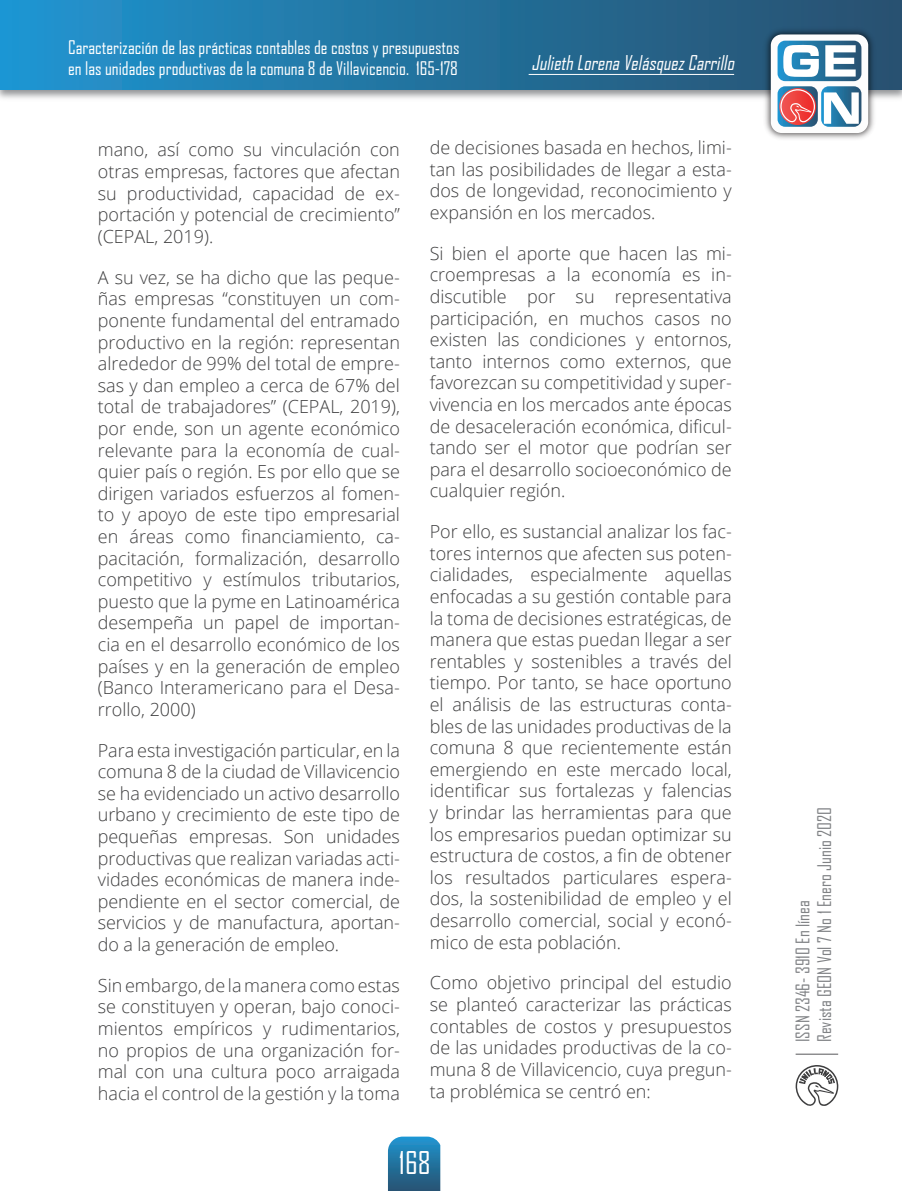
<style>
.page{position:relative;width:902px;height:1191px;background:#fff}
.page>*{position:absolute;margin:0;border:0;box-sizing:border-box;transform-origin:0 0}
.t1{font:30px "Agency FB";color:#fff}
.t2{font:italic 19.5px "Agency FB";color:#fff}
.Cuerpo_de_Texto{font:300 18px/21.6px "Open Sans";color:#3e3e3f;text-align:justify}
.t3{font:18px/21.6px "Agency FB";color:#fff}
.t4{font:18px/21.6px "Agency FB";color:#808285}
</style>
<div class="page">
<img style="left:0;top:0;width:715px;height:99px">
<svg style="left:1px;top:0;width:714px;height:89px;background:#2278a7"></svg>
<img style="left:715px;top:0;width:186px;height:139px">
<div style="left:770px;top:34px;width:98px;height:99px;background:#fdfdfd;border-radius:11px"></div>
<svg style="left:777px;top:41px;width:84px;height:86px"></svg>
<svg style="left:388px;top:1136px;width:52px;height:55px;background:#2b77a2"></svg>
<hr style="left:528px;top:74px;width:206px;height:1px;background:#fff">
<hr style="left:795px;top:1053px;width:43px;height:1px;background:#57585a">
<svg style="left:795px;top:1065px;width:43px;height:41px"></svg>
<p class="t3" style="left:68px;top:36px;width:393px">Caracterización de las prácticas contables de costos y presupuestos en las unidades productivas de la comuna 8 de Villavicencio. 165-178</p>
<p class="t2" style="left:531px;top:51px;width:208px">JuliethLorenaVelásquezCarrillo</p>
<p class="Cuerpo_de_Texto" style="left:98px;top:139px;width:303px">mano, así como su vinculación con otras empresas, factores que afectan su productividad, capacidad de ex&shy;portación y potencial de crecimiento” (CEPAL, 2019).</p>
<p class="Cuerpo_de_Texto" style="left:98px;top:266px;width:303px">A su vez, se ha dicho que las peque&shy;ñas empresas “constituyen un com&shy;ponente fundamental del entramado productivo en la región: representan alrededor de 99% del total de empre&shy;sas y dan empleo a cerca de 67% del total de trabajadores” (CEPAL, 2019), por ende, son un agente económico relevante para la economía de cual&shy;quier país o región. Es por ello que se dirigen variados esfuerzos al fomen&shy;to y apoyo de este tipo empresarial en áreas como financiamiento, ca&shy;pacitación, formalización, desarrollo competitivo y estímulos tributarios, puesto que la pyme en Latinoamérica desempeña un papel de importan&shy;cia en el desarrollo económico de los países y en la generación de empleo (Banco Interamericano para el Desa&shy;rrollo, 2000)</p>
<p class="Cuerpo_de_Texto" style="left:98px;top:738px;width:303px">Para esta investigación particular, en la comuna 8 de la ciudad de Villavicencio se ha evidenciado un activo desarrollo urbano y crecimiento de este tipo de pequeñas empresas. Son unidades productivas que realizan variadas acti&shy;vidades económicas de manera inde&shy;pendiente en el sector comercial, de servicios y de manufactura, aportan&shy;do a la generación de empleo.</p>
<p class="Cuerpo_de_Texto" style="left:98px;top:974px;width:303px">Sin embargo, de la manera como estas se constituyen y operan, bajo conoci&shy;mientos empíricos y rudimentarios, no propios de una organización for&shy;mal con una cultura poco arraigada hacia el control de la gestión y la toma</p>
<p class="Cuerpo_de_Texto" style="left:429px;top:136px;width:303px">de decisiones basada en hechos, limi&shy;tan las posibilidades de llegar a esta&shy;dos de longevidad, reconocimiento y expansión en los mercados.</p>
<p class="Cuerpo_de_Texto" style="left:429px;top:242px;width:303px">Si bien el aporte que hacen las mi&shy;croempresas a la economía es in&shy;discutible por su representativa participación, en muchos casos no existen las condiciones y entornos, tanto internos como externos, que favorezcan su competitividad y super&shy;vivencia en los mercados ante épocas de desaceleración económica, dificul&shy;tando ser el motor que podrían ser para el desarrollo socioeconómico de cualquier región.</p>
<p class="Cuerpo_de_Texto" style="left:429px;top:520px;width:303px">Por ello, es sustancial analizar los fac&shy;tores internos que afecten sus poten&shy;cialidades, especialmente aquellas enfocadas a su gestión contable para la toma de decisiones estratégicas, de manera que estas puedan llegar a ser rentables y sostenibles a través del tiempo. Por tanto, se hace oportuno el análisis de las estructuras conta&shy;bles de las unidades productivas de la comuna 8 que recientemente están emergiendo en este mercado local, identificar sus fortalezas y falencias y brindar las herramientas para que los empresarios puedan optimizar su estructura de costos, a fin de obtener los resultados particulares espera&shy;dos, la sostenibilidad de empleo y el desarrollo comercial, social y econó&shy;mico de esta población.</p>
<p class="Cuerpo_de_Texto" style="left:429px;top:971px;width:303px">Como objetivo principal del estudio se planteó caracterizar las prácticas contables de costos y presupuestos de las unidades productivas de la co&shy;muna 8 de Villavicencio, cuya pregun&shy;ta problémica se centró en:</p>
<h1 class="t1" style="left:399px;top:1144px;width:33px">168</h1>
<p class="t4" style="left:791px;top:1042px;width:236px;rotate:-90deg">ISSN 2346- 3910 En línea<br>Revista GEON Vol 7 No 1 Enero Junio 2020</p>
</div>
